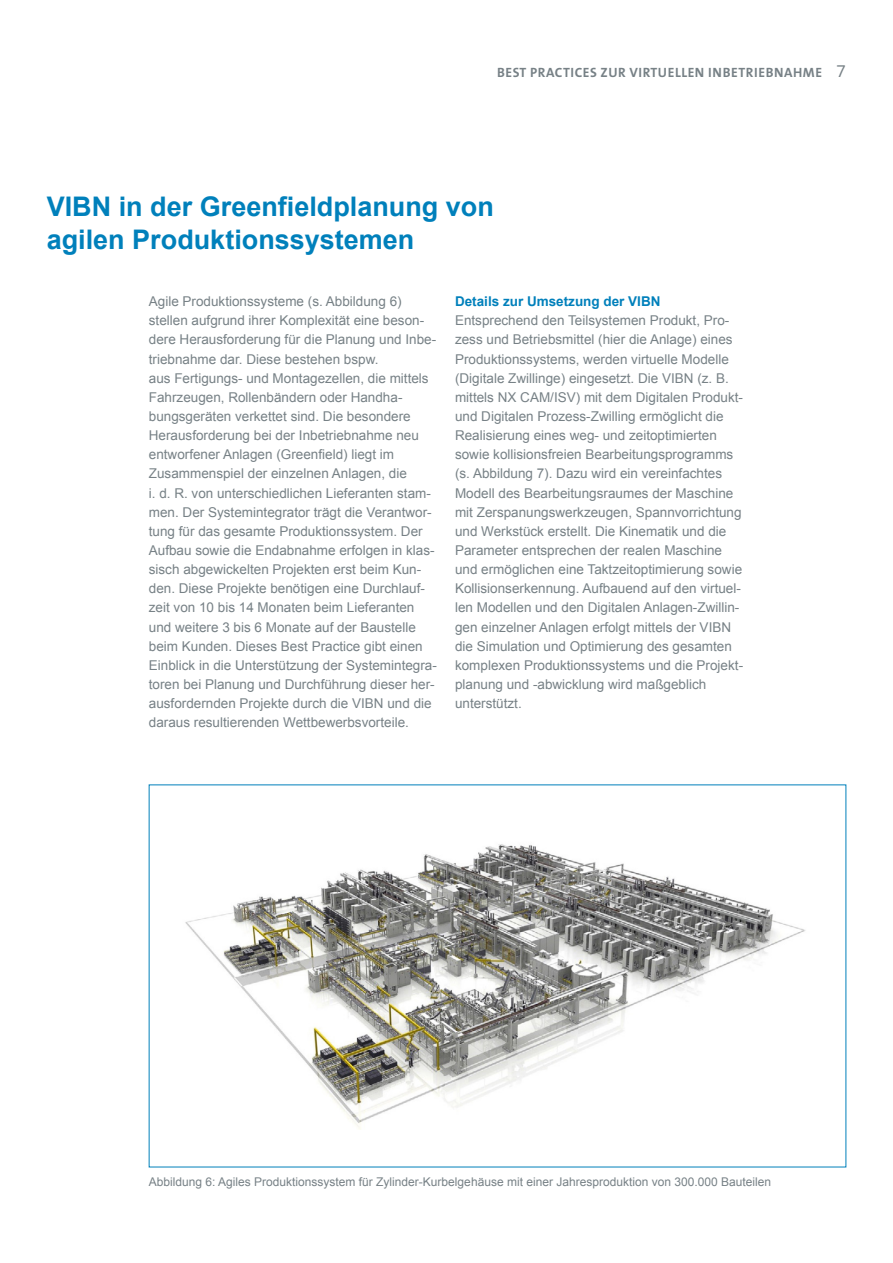
<style>
.page{position:relative;width:893px;height:1263px;background:#fff}
.page>*{position:absolute;margin:0;border:0;box-sizing:border-box;transform-origin:0 0}
.HeadlineDT{font:700 27px/33px "Arial";color:#0080bb}
.BodytextDT{font:13.5px/19.2px "Arial";color:#778186}
.t1{font:700 13.5px "The Sans B Plus W7";letter-spacing:.04em;color:#778186}
.ZwischenüberschriftD{font:700 13.5px "Arial";color:#0080bb}
.Bildunterschrift{font:12px "Arial";color:#778186}
.s1{font-family:"The Sans B Plus W4";font-weight:300;font-size:18px}
</style>
<div class="page">
<img style="left:185px;top:844px;width:621px;height:285px">
<p class="t1" style="left:497px;top:63px;width:351px">BEST PRACTICES ZUR VIRTUELLEN INBETRIEBNAHME <span class="s1">7</span></p>
<p class="HeadlineDT" style="left:47px;top:191px;width:449px">VIBN in der Greenfieldplanung von agilen Produktionssystemen</p>
<p class="BodytextDT" style="left:149px;top:292px;width:290px">Agile Produktionssysteme (s. Abbildung 6) stellen aufgrund ihrer Komplexität eine beson&shy;dere Herausforderung für die Planung und Inbe&shy;triebnahme dar. Diese bestehen bspw.<br>aus Fertigungs- und Montagezellen, die mittels Fahrzeugen, Rollenbändern oder Handha&shy;bungsgeräten verkettet sind. Die besondere Herausforderung bei der Inbetriebnahme neu entworfener Anlagen (Greenfield) liegt im Zusammenspiel der einzelnen Anlagen, die<br>i. d. R. von unterschiedlichen Lieferanten stam&shy;men. Der Systemintegrator trägt die Verantwor&shy;tung für das gesamte Produktionssystem. Der Aufbau sowie die Endabnahme erfolgen in klas&shy;sisch abgewickelten Projekten erst beim Kun&shy;den. Diese Projekte benötigen eine Durchlauf&shy;zeit von 10 bis 14 Monaten beim Lieferanten und weitere 3 bis 6 Monate auf der Baustelle beim Kunden. Dieses Best Practice gibt einen Einblick in die Unterstützung der Systemintegra&shy;toren bei Planung und Durchführung dieser her&shy;ausfordernden Projekte durch die VIBN und die daraus resultierenden Wettbewerbsvorteile.</p>
<p class="ZwischenüberschriftD" style="left:455px;top:292px;width:207px">Details zur Umsetzung der VIBN</p>
<p class="BodytextDT" style="left:455px;top:311px;width:290px">Entsprechend den Teilsystemen Produkt, Pro&shy;zess und Betriebsmittel (hier die Anlage) eines Produktionssystems, werden virtuelle Modelle (Digitale Zwillinge) eingesetzt. Die VIBN (z. B. mittels NX CAM/ISV) mit dem Digitalen Produkt&shy;und Digitalen Prozess-Zwilling ermöglicht die Realisierung eines weg- und zeitoptimierten sowie kollisionsfreien Bearbeitungsprogramms (s. Abbildung 7). Dazu wird ein vereinfachtes Modell des Bearbeitungsraumes der Maschine mit Zerspanungswerkzeugen, Spannvorrichtung und Werkstück erstellt. Die Kinematik und die Parameter entsprechen der realen Maschine und ermöglichen eine Taktzeitoptimierung sowie Kollisionserkennung. Aufbauend auf den virtuel&shy;len Modellen und den Digitalen Anlagen-Zwillin&shy;gen einzelner Anlagen erfolgt mittels der VIBN die Simulation und Optimierung des gesamten komplexen Produktionssystems und die Projekt&shy;planung und -abwicklung wird maßgeblich unterstützt.</p>
<p class="Bildunterschrift" style="left:149px;top:1174px;width:624px">Abbildung 6: Agiles Produktionssystem für Zylinder-Kurbelgehäuse mit einer Jahresproduktion von 300.000 Bauteilen</p>
</div>
